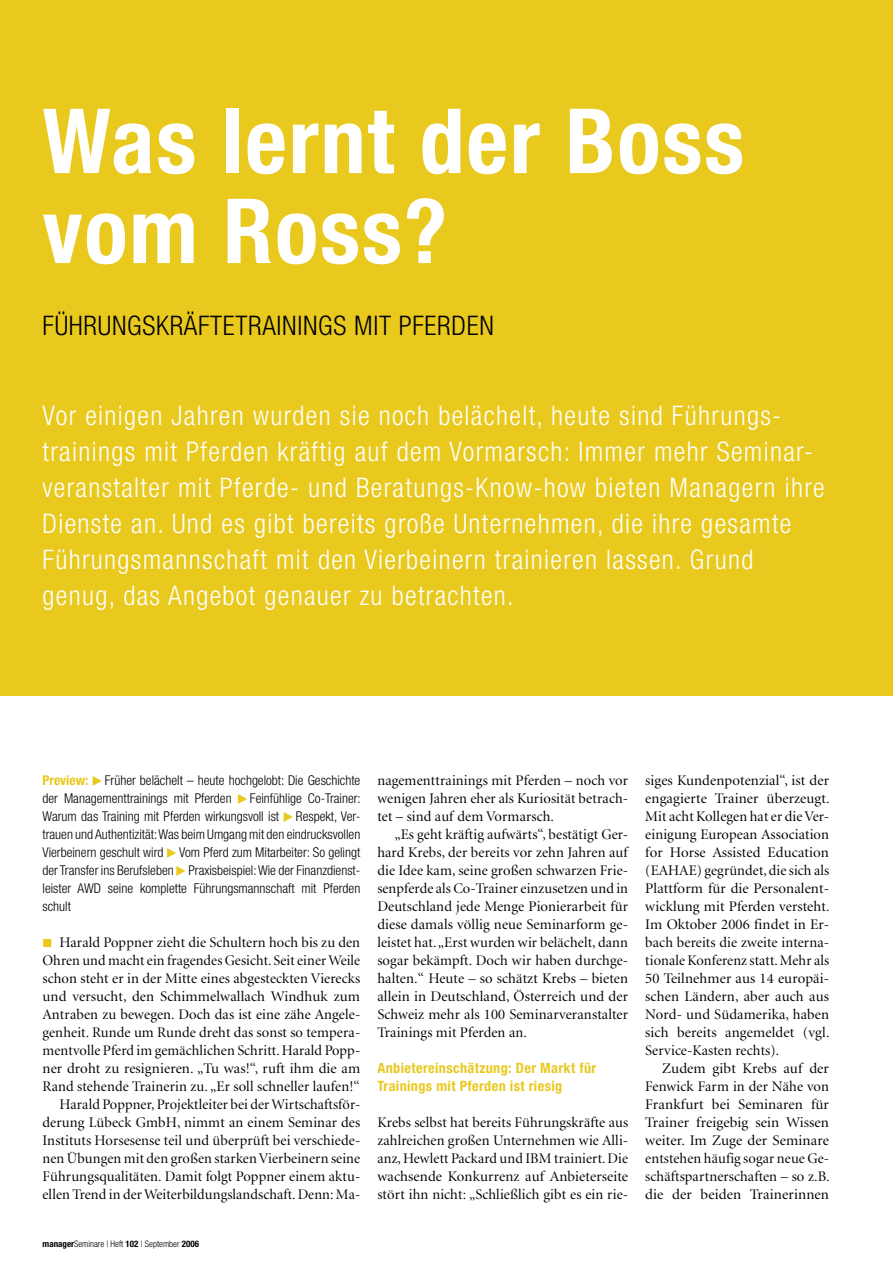
<style>
.page{position:relative;width:893px;height:1263px;background:#fff}
.page>*{position:absolute;margin:0;border:0;box-sizing:border-box;transform-origin:0 0}
.t1{font:700 condensed 90px/90px "Helvetica Neue LT";letter-spacing:.02em;color:#fff}
.t2{font:300 condensed 27px/36px "Helvetica Neue LT";letter-spacing:.05em;color:#fff}
.t3{font:300 condensed 27px "Helvetica Neue LT";letter-spacing:.025em;color:#000}
.t4{font:14.7px/18px "Minion Display";letter-spacing:.01em;color:#000;text-align:justify}
.t5{font:700 condensed 14.25px/18px "Helvetica Neue LT";letter-spacing:.025em;color:#e9c91e}
.t6{font:300 condensed 13.5px/18px "Helvetica Neue LT";color:#000}
.t7{font:300 condensed 9px "Helvetica Neue LT";color:#000}
.s1{font-weight:700;color:#e9c91e}
.s2{font-weight:700}
</style>
<div class="page">
<div style="left:0;top:0;width:893px;height:695px;background:#e9c91e"></div>
<h1 class="t1" style="left:43px;top:95px;width:703px">Was lernt der Boss vom Ross?</h1>
<h2 class="t3" style="left:43px;top:310px;width:453px">FÜHRUNGSKRÄFTETRAININGS MIT PFERDEN</h2>
<p class="t2" style="left:43px;top:397px;width:784px">Vor einigen Jahren wurden sie noch belächelt, heute sind Führungs&shy;trainings mit Pferden kräftig auf dem Vormarsch: Immer mehr Seminar&shy;veranstalter mit Pferde- und Beratungs-Know-how bieten Managern ihre Dienste an. Und es gibt bereits große Unternehmen, die ihre gesamte Führungsmannschaft mit den Vierbeinern trainieren lassen. Grund genug, das Angebot genauer zu betrachten.</p>
<p class="t6" style="left:43px;top:771px;width:319px"><span class="s1">Preview:</span> Früher belächelt – heute hochgelobt: Die Geschichte der Managementtrainings mit Pferden</p>
<p class="t6" style="left:43px;top:789px;width:320px;text-align:justify;text-indent:207px">Feinfühlige Co-Trainer:<br>Warum das Training mit Pferden wirkungsvoll ist Respekt, Ver&shy;trauen und Authentizität: Was beim Umgang mit den eindrucksvollen Vierbeinern geschult wird Vom Pferd zum Mitarbeiter: So gelingt der Transfer ins Berufsleben Praxisbeispiel: Wie der Finanzdienst&shy;leister AWD seine komplette Führungsmannschaft mit Pferden schult</p>
<p class="t4" style="left:43px;top:934px;width:319px;text-align:right">Harald Poppner zieht die Schultern hoch bis zu den Ohren und macht ein fragendes Gesicht. Seit einer Weile schon steht er in der Mitte eines abgesteckten Vierecks und versucht, den Schimmelwallach Windhuk zum Antraben zu bewegen. Doch das ist eine zähe Angele&shy;genheit. Runde um Runde dreht das sonst so tempera&shy;mentvolle Pferd im gemächlichen Schritt. Harald Popp&shy;ner droht zu resignieren. „Tu was!“, ruft ihm die am Rand stehende Trainerin zu. „Er soll schneller laufen!“ Harald Poppner, Projektleiter bei der Wirtschaftsför&shy;derung Lübeck GmbH, nimmt an einem Seminar des Instituts Horsesense teil und überprüft bei verschiede&shy;nen Übungen mit den großen starken Vierbeinern seine Führungsqualitäten. Damit folgt Poppner einem aktu&shy;ellen Trend in der Weiterbildungslandschaft. Denn: Ma-</p>
<p class="t7" style="left:43px;top:1238px;width:158px"><span class="s2">manager</span>Seminare | Heft <span class="s2">102</span> | September <span class="s2">2006</span></p>
<p class="t4" style="left:377px;top:772px;width:252px">nagementtrainings mit Pferden – noch vor wenigen Jahren eher als Kuriosität betrach&shy;tet – sind auf dem Vormarsch.</p>
<p class="t4" style="left:377px;top:826px;width:252px;text-indent:17px">„Es geht kräftig aufwärts“, bestätigt Ger&shy;hard Krebs, der bereits vor zehn Jahren auf die Idee kam, seine großen schwarzen Frie&shy;senpferde als Co-Trainer einzusetzen und in Deutschland jede Menge Pionierarbeit für diese damals völlig neue Seminarform ge&shy;leistet hat. „Erst wurden wir belächelt, dann sogar bekämpft. Doch wir haben durchge&shy;halten.“ Heute – so schätzt Krebs – bieten allein in Deutschland, Österreich und der Schweiz mehr als 100 Seminarveranstalter Trainings mit Pferden an.</p>
<p class="t5" style="left:377px;top:1059px;width:220px">Anbietereinschätzung: Der Markt für<br>Trainings mit Pferden ist riesig</p>
<p class="t4" style="left:377px;top:1114px;width:252px">Krebs selbst hat bereits Führungskräfte aus zahlreichen großen Unternehmen wie Alli&shy;anz, Hewlett Packard und IBM trainiert. Die wachsende Konkurrenz auf Anbieterseite stört ihn nicht: „Schließlich gibt es ein rie-</p>
<p class="t4" style="left:645px;top:772px;width:186px">siges Kundenpotenzial“, ist der engagierte Trainer überzeugt.<br>Mit acht Kollegen hat er die Ver&shy;einigung European Association for Horse Assisted Education (EAHAE) gegründet, die sich als Plattform für die Personalent&shy;wicklung mit Pferden versteht.<br>Im Oktober 2006 findet in Er&shy;bach bereits die zweite interna&shy;tionale Konferenz statt. Mehr als 50 Teilnehmer aus 14 europäi&shy;schen Ländern, aber auch aus Nord- und Südamerika, haben sich bereits angemeldet (vgl.<br>Service-Kasten rechts).</p>
<p class="t4" style="left:645px;top:1060px;width:186px;text-indent:17px">Zudem gibt Krebs auf der Fenwick Farm in der Nähe von Frankfurt bei Seminaren für Trainer freigebig sein Wissen weiter. Im Zuge der Seminare entstehen häufig sogar neue Ge&shy;schäftspartnerschaften – so z.B. die der beiden Trainerinnen</p>
</div>
